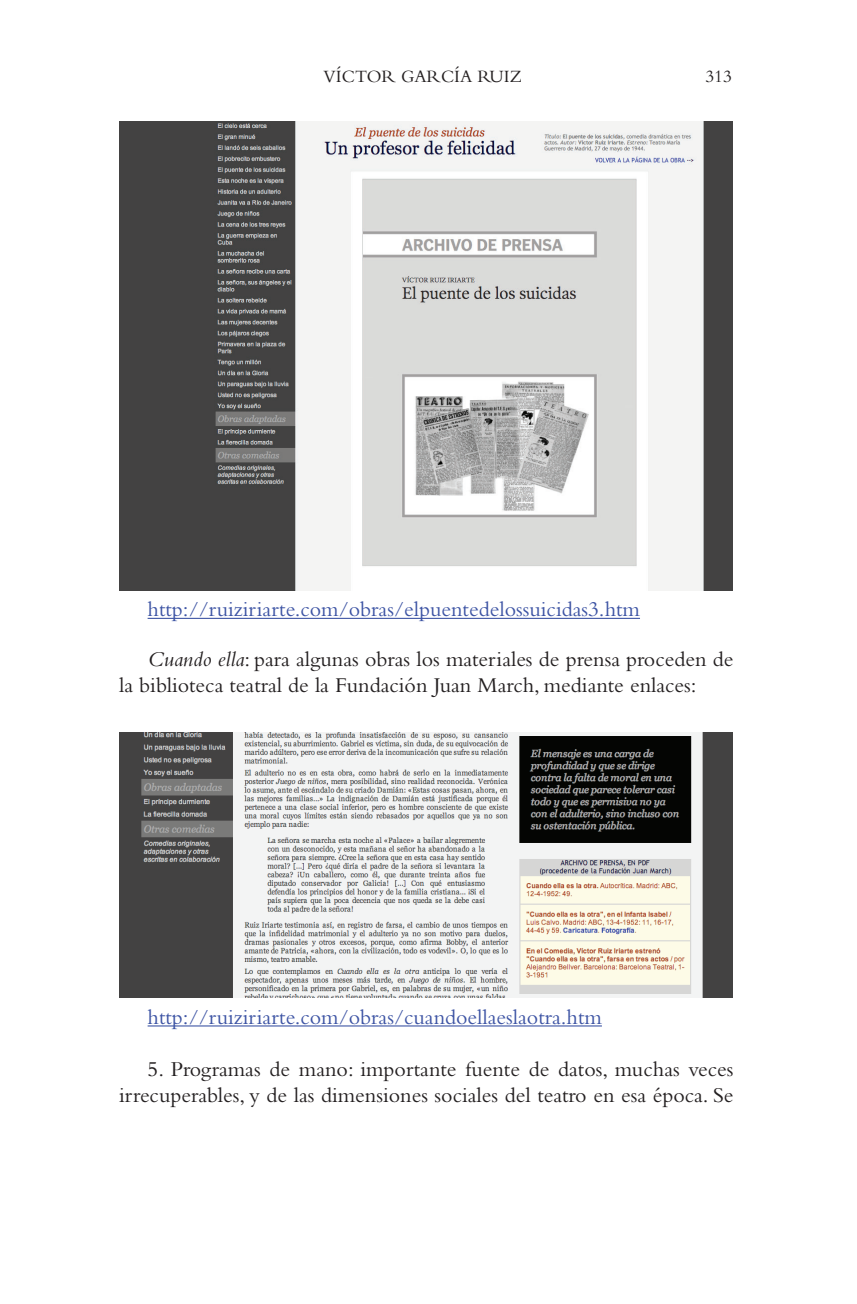
<style>
.page{position:relative;width:857px;height:1304px;background:#fff}
.page>*{position:absolute;margin:0;border:0;box-sizing:border-box;transform-origin:0 0}
.t1{font:22px/26px "Bembo";color:#231f20}
.t2{font:22px "Bembo";color:#3d54a4}
.t3{font:18px "Bembo";color:#231f20}
.s1{font-style:italic}
</style>
<div class="page">
<hr style="left:147px;top:618px;width:492px;height:1px;background:#3d54a4">
<hr style="left:147px;top:1025px;width:454px;height:1px;background:#3d54a4">
<img style="left:119px;top:122px;width:612px;height:468px">
<img style="left:119px;top:732px;width:612px;height:266px">
<p class="t3" style="left:323px;top:66px;width:200px">Víctor García Ruiz</p>
<p class="t3" style="left:705px;top:66px;width:28px">313</p>
<p class="t2" style="left:147px;top:596px;width:493px">http://ruiziriarte.com/obras/elpuentedelossuicidas3.htm</p>
<p class="t1" style="left:119px;top:646px;width:615px;text-indent:28px"><span class="s1">Cuando ella</span>: para algunas obras los materiales de prensa proceden de la biblioteca teatral de la Fundación Juan March, mediante enlaces:</p>
<p class="t2" style="left:147px;top:1004px;width:455px">http://ruiziriarte.com/obras/cuandoellaeslaotra.htm</p>
<p class="t1" style="left:119px;top:1055px;width:615px;text-align:right">5. Programas de mano: importante fuente de datos, muchas veces irrecuperables, y de las dimensiones sociales del teatro en esa época. Se</p>
</div>
